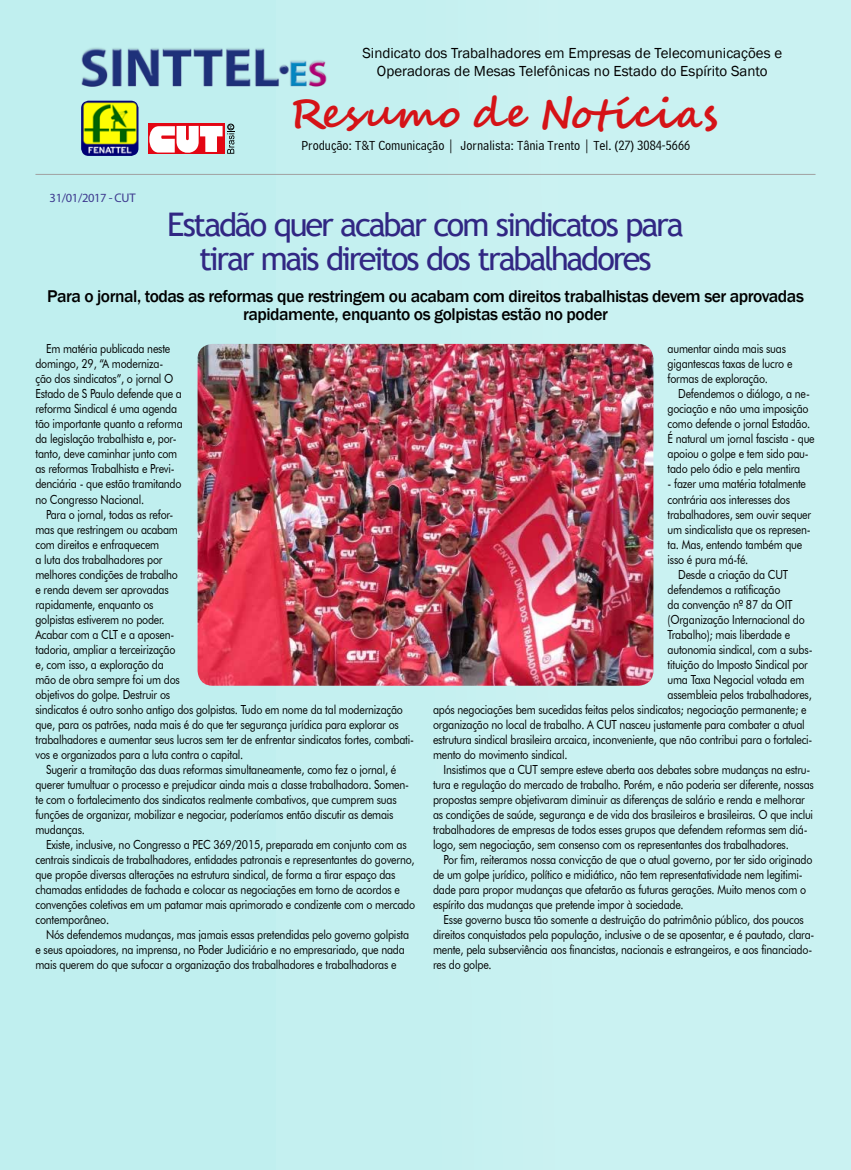
<style>
.page{position:relative;width:851px;height:1170px;background:#fff}
.page>*{position:absolute;margin:0;border:0;box-sizing:border-box;transform-origin:0 0}
.t1{font:700 41px "Segoe Script";letter-spacing:.02em;color:#d51317}
.t2{font:32.5px/33.8px "Trebuchet MS";letter-spacing:-.07em;color:#312783;text-align:center}
.t3{font:500 17.5px/17.5px "Franklin Gothic";letter-spacing:-.025em;color:#000;text-align:center}
.t4{font:14.88px/17.9px "Franklin Gothic";color:#000;text-align:center}
.t5{font:13.75px "Bell Centennial BT Address";color:#000}
.t6{font:12.5px/15px "Futura BT";letter-spacing:-.02em;color:#000;scale:.85 1}
.t7{font:12.5px "Myriad";letter-spacing:-.025em;color:#3e3a8f}
.s1{font-size:44.75px}
</style>
<div class="page">
<div style="left:0;top:0;width:841px;height:1169px;background:#c0efef"></div>
<div style="left:277px;top:0;width:573px;height:1169px;background:#c6f1f1"></div>
<div style="left:557px;top:0;width:293px;height:1169px;background:#caf2f2"></div>
<img style="left:81px;top:48px;width:246px;height:39px">
<div style="left:148px;top:123px;width:76px;height:31px;background:#e30613"></div>
<svg style="left:149px;top:125px;width:85px;height:29px"></svg>
<div style="left:227px;top:124px;width:7px;height:6px;border:1px solid #000;border-radius:50%"></div>
<img style="left:81px;top:101px;width:57px;height:55px">
<hr style="left:35px;top:174px;width:780px;height:1px;background:#a1a1a1">
<img style="left:197px;top:344px;width:456px;height:341px">
<p class="t4" style="left:362px;top:45px;width:421px">Sindicato dos Trabalhadores em Empresas de Telecomunicações e<br>Operadoras de Mesas Telefônicas no Estado do Espírito Santo</p>
<h1 class="t1" style="left:289px;top:80px;width:430px">Resumo de Notícia<span class="s1">s</span></h1>
<p class="t7" style="left:50px;top:192px;width:87px">31/01/2017 - CUT</p>
<p class="t5" style="left:301px;top:137px;width:390px">Produção: T&amp;T Comunicação | Jornalista: Tânia Trento | Tel. (27) 3084-5666</p>
<h2 class="t2" style="left:167px;top:207px;width:518px">Estadão quer acabar com sindicatos para tirar mais direitos dos trabalhadores</h2>
<h3 class="t3" style="left:47px;top:288px;width:758px">Para o jornal, todas as reformas que restringem ou acabam com direitos trabalhistas devem ser aprovadas rapidamente, enquanto os golpistas estão no poder</h3>
<p class="t6" style="left:35px;top:341px;width:175px;text-indent:11px">Em matéria publicada neste domingo, 29, “A moderniza&shy;ção dos sindicatos”, o jornal O<br>Estado de S Paulo defende que a reforma Sindical é uma agenda tão importante quanto a reforma da legislação trabalhista e, por&shy;tanto, deve caminhar junto com as reformas Trabalhista e Previ&shy;denciária - que estão tramitando no Congresso Nacional.</p>
<p class="t6" style="left:35px;top:506px;width:447px;text-indent:11px">Para o jornal, todas as refor-<br>mas que restringem ou acabam<br>com direitos e enfraquecem<br>a luta dos trabalhadores por<br>melhores condições de trabalho<br>e renda devem ser aprovadas<br>rapidamente, enquanto os<br>golpistas estiverem no poder.<br>Acabar com a CLT e a aposen-<br>tadoria, ampliar a terceirização<br>e, com isso, a exploração da<br>mão de obra sempre foi um dos<br>objetivos do golpe. Destruir os<br>sindicatos é outro sonho antigo dos golpistas. Tudo em nome da tal modernização que, para os patrões, nada mais é do que ter segurança jurídica para explorar os trabalhadores e aumentar seus lucros sem ter de enfrentar sindicatos fortes, combati&shy;vos e organizados para a luta contra o capital.</p>
<p class="t6" style="left:35px;top:761px;width:441px;text-indent:11px">Sugerir a tramitação das duas reformas simultaneamente, como fez o jornal, é querer tumultuar o processo e prejudicar ainda mais a classe trabalhadora. Somen&shy;te com o fortalecimento dos sindicatos realmente combativos, que cumprem suas funções de organizar, mobilizar e negociar, poderíamos então discutir as demais mudanças.</p>
<p class="t6" style="left:35px;top:836px;width:448px;text-indent:11px">Existe, inclusive, no Congresso a PEC 369/2015, preparada em conjunto com as centrais sindicais de trabalhadores, entidades patronais e representantes do governo, que propõe diversas alterações na estrutura sindical, de forma a tirar espaço das chamadas entidades de fachada e colocar as negociações em torno de acordos e convenções coletivas em um patamar mais aprimorado e condizente com o mercado contemporâneo.</p>
<p class="t6" style="left:35px;top:926px;width:441px;text-indent:11px">Nós defendemos mudanças, mas jamais essas pretendidas pelo governo golpista e seus apoiadores, na imprensa, no Poder Judiciário e no empresariado, que nada mais querem do que sufocar a organização dos trabalhadores e trabalhadoras e</p>
<p class="t6" style="left:667px;top:341px;width:148px">aumentar ainda mais suas gigantescas taxas de lucro e formas de exploração.</p>
<p class="t6" style="left:667px;top:386px;width:174px;text-indent:11px">Defendemos o diálogo, a ne&shy;gociação e não uma imposição como defende o jornal Estadão.<br>É natural um jornal fascista - que apoiou o golpe e tem sido pau&shy;tado pelo ódio e pela mentira</p>
<p class="t6" style="left:667px;top:476px;width:164px">- fazer uma matéria totalmente</p>
<p class="t6" style="left:667px;top:491px;width:146px">contrária aos interesses dos</p>
<p class="t6" style="left:667px;top:506px;width:170px">trabalhadores, sem ouvir sequer</p>
<p class="t6" style="left:667px;top:521px;width:170px">um sindicalista que os represen-</p>
<p class="t6" style="left:667px;top:536px;width:160px">ta. Mas, entendo também que</p>
<p class="t6" style="left:667px;top:551px;width:97px">isso é pura má-fé.</p>
<p class="t6" style="left:678px;top:566px;width:131px">Desde a criação da CUT</p>
<p class="t6" style="left:667px;top:581px;width:134px">defendemos a ratificação</p>
<p class="t6" style="left:667px;top:596px;width:148px">da convenção nº 87 da OIT</p>
<p class="t6" style="left:667px;top:611px;width:163px">(Organização Internacional do</p>
<p class="t6" style="left:667px;top:626px;width:146px">Trabalho); mais liberdade e</p>
<p class="t6" style="left:667px;top:641px;width:172px">autonomia sindical, com a subs-</p>
<p class="t6" style="left:667px;top:656px;width:166px">tituição do Imposto Sindical por</p>
<p class="t6" style="left:667px;top:671px;width:162px">uma Taxa Negocial votada em</p>
<p class="t6" style="left:667px;top:686px;width:171px">assembleia pelos trabalhadores,</p>
<p class="t6" style="left:433px;top:701px;width:441px">após negociações bem sucedidas feitas pelos sindicatos; negociação permanente; e</p>
<p class="t6" style="left:433px;top:716px;width:439px">organização no local de trabalho. A CUT nasceu justamente para combater a atual</p>
<p class="t6" style="left:433px;top:731px;width:448px">estrutura sindical brasileira arcaica, inconveniente, que não contribui para o fortaleci-</p>
<p class="t6" style="left:433px;top:746px;width:160px">mento do movimento sindical.</p>
<p class="t6" style="left:443px;top:761px;width:433px">Insistimos que a CUT sempre esteve aberta aos debates sobre mudanças na estru-</p>
<p class="t6" style="left:433px;top:776px;width:449px">tura e regulação do mercado de trabalho. Porém, e não poderia ser diferente, nossas</p>
<p class="t6" style="left:433px;top:791px;width:439px">propostas sempre objetivaram diminuir as diferenças de salário e renda e melhorar</p>
<p class="t6" style="left:433px;top:806px;width:449px">as condições de saúde, segurança e de vida dos brasileiros e brasileiras. O que inclui</p>
<p class="t6" style="left:433px;top:821px;width:442px">trabalhadores de empresas de todos esses grupos que defendem reformas sem diá-</p>
<p class="t6" style="left:433px;top:836px;width:420px">logo, sem negociação, sem consenso com os representantes dos trabalhadores.</p>
<p class="t6" style="left:443px;top:851px;width:435px">Por fim, reiteramos nossa convicção de que o atual governo, por ter sido originado</p>
<p class="t6" style="left:433px;top:866px;width:436px">de um golpe jurídico, político e midiático, não tem representatividade nem legitimi-</p>
<p class="t6" style="left:433px;top:881px;width:440px">dade para propor mudanças que afetarão as futuras gerações. Muito menos com o</p>
<p class="t6" style="left:433px;top:896px;width:296px">espírito das mudanças que pretende impor à sociedade.</p>
<p class="t6" style="left:443px;top:911px;width:425px">Esse governo busca tão somente a destruição do patrimônio público, dos poucos</p>
<p class="t6" style="left:433px;top:926px;width:450px">direitos conquistados pela população, inclusive o de se aposentar, e é pautado, clara-</p>
<p class="t6" style="left:433px;top:941px;width:448px">mente, pela subserviência aos financistas, nacionais e estrangeiros, e aos financiado-</p>
<p class="t6" style="left:433px;top:956px;width:71px">res do golpe.</p>
</div>
